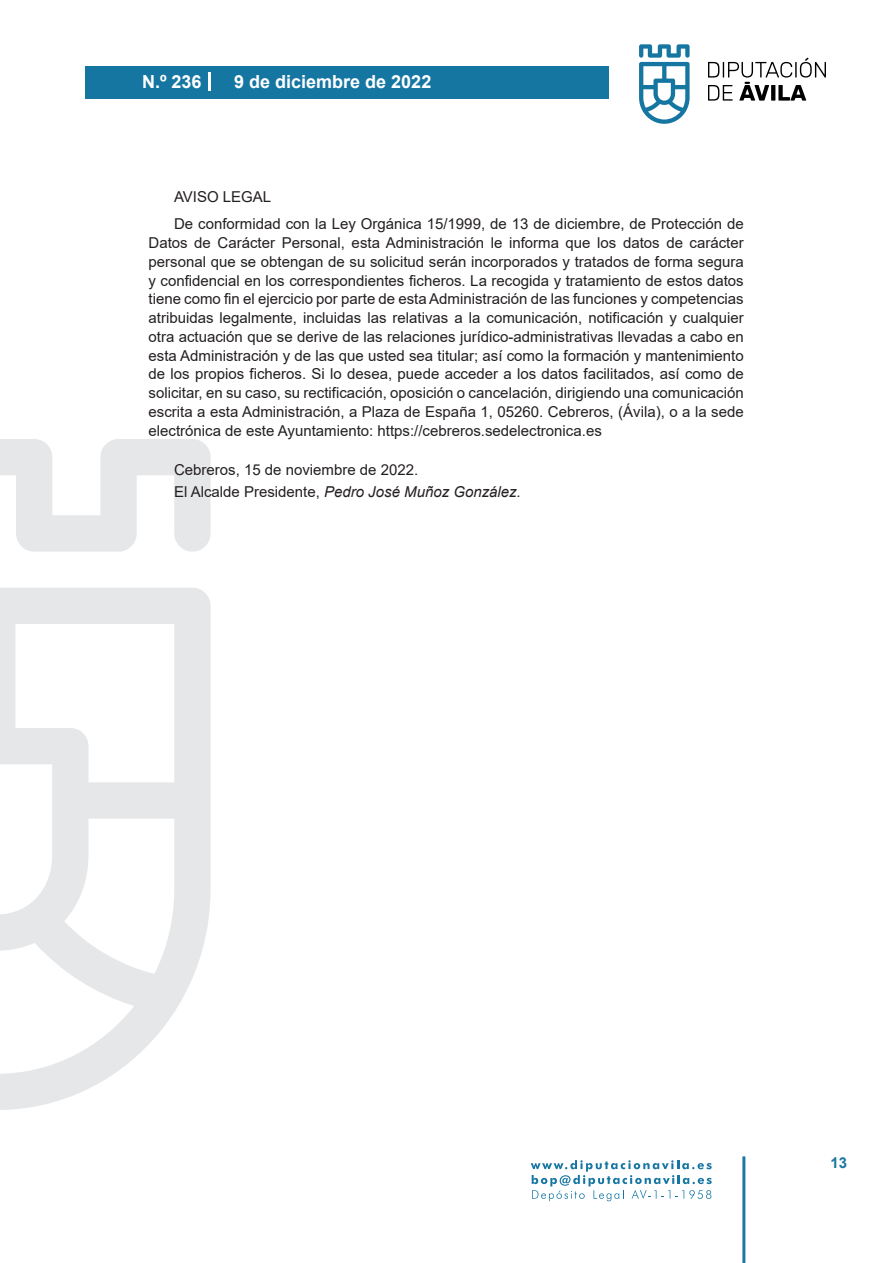
<style>
.page{position:relative;width:893px;height:1263px;background:#fff}
.page>*{position:absolute;margin:0;border:0;box-sizing:border-box;transform-origin:0 0}
.t1{font:700 18px "Arial";color:#fff}
.t2{font:15px/18.8px "Arial";color:#231f20}
.t3{font:700 15px "Arial";color:#1d76a4}
.s1{font-style:italic}
</style>
<div class="page">
<svg style="left:531px;top:1160px;width:181px;height:41px"></svg>
<div style="left:85px;top:66px;width:523px;height:33px;background:#1676a2"></div>
<svg style="left:639px;top:44px;width:51px;height:80px"></svg>
<svg style="left:708px;top:58px;width:118px;height:43px"></svg>
<hr style="left:742px;top:1156px;width:3px;height:107px;background:#1d76a4">
<svg style="left:208px;top:72px;width:2px;height:18px"></svg>
<svg style="left:0;top:439px;width:211px;height:671px"></svg>
<p class="t1" style="left:142px;top:69px;width:61px">N.º 236</p>
<p class="t1" style="left:234px;top:69px;width:199px">9 de diciembre de 2022</p>
<p class="t2" style="left:174px;top:183px;width:571px;line-height:27.3px">AVISO LEGAL<br>De conformidad con la Ley Orgánica 15/1999, de 13 de diciembre, de Protección de</p>
<p class="t2" style="left:148px;top:233px;width:597px;text-align:justify">Datos de Carácter Personal, esta Administración le informa que los datos de carácter personal que se obtengan de su solicitud serán incorporados y tratados de forma segura y confidencial en los correspondientes ficheros. La recogida y tratamiento de estos datos tiene como fin el ejercicio por parte de esta Administración de las funciones y competencias atribuidas legalmente, incluidas las relativas a la comunicación, notificación y cualquier otra actuación que se derive de las relaciones jurídico-administrativas llevadas a cabo en esta Administración y de las que usted sea titular; así como la formación y mantenimiento de los propios ficheros. Si lo desea, puede acceder a los datos facilitados, así como de solicitar, en su caso, su rectificación, oposición o cancelación, dirigiendo una comunicación escrita a esta Administración, a Plaza de España 1, 05260. Cebreros, (Ávila), o a la sede electrónica de este Ayuntamiento: https://cebreros.sedelectronica.es</p>
<p class="t2" style="left:174px;top:458px;width:348px;line-height:22.2px">Cebreros, 15 de noviembre de 2022.<br>El Alcalde Presidente, <span class="s1">Pedro José Muñoz González.</span></p>
<p class="t3" style="left:831px;top:1152px;width:18px">13</p>
</div>
